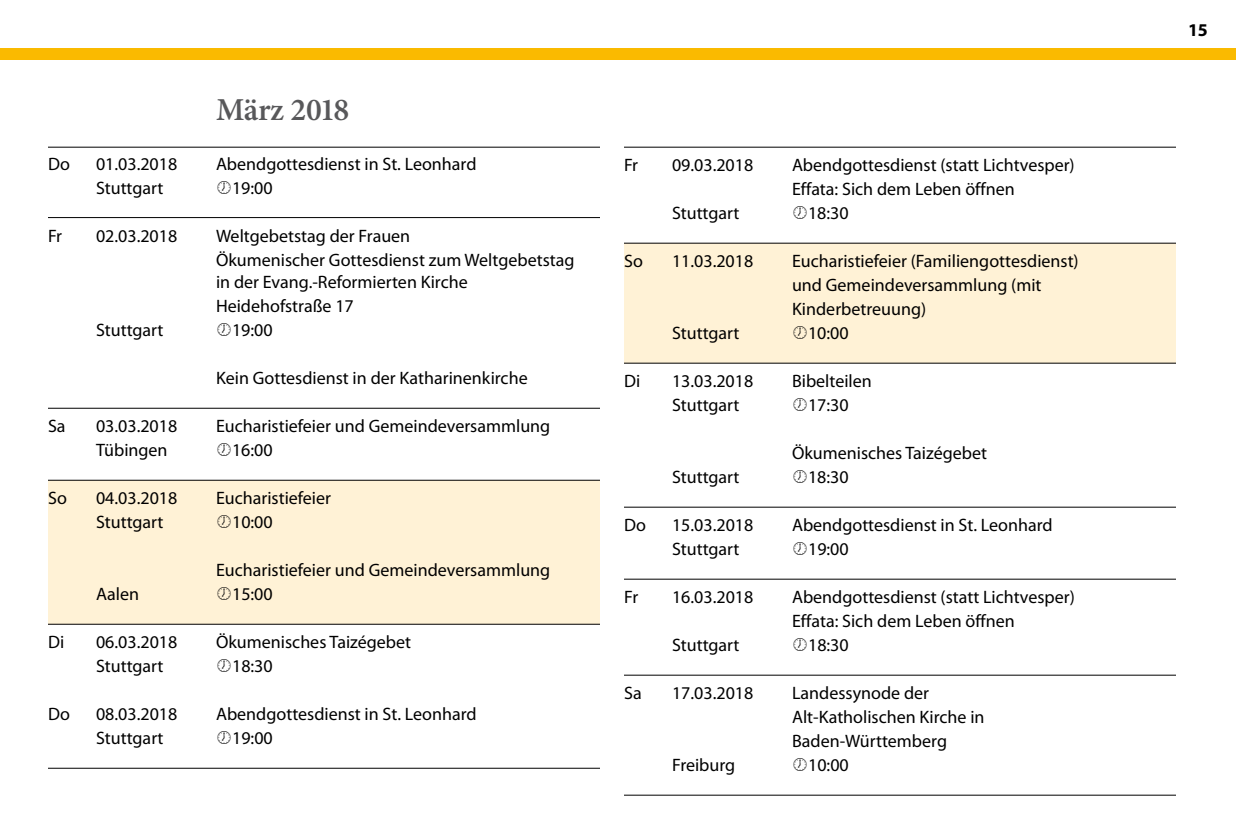
<style>
.page{position:relative;width:1236px;height:840px;background:#fff}
.page>*{position:absolute;margin:0;border:0;box-sizing:border-box;transform-origin:0 0}
.t1{font:600 32px "Minion Pro";letter-spacing:-.02em;color:#58585a}
.t2{font:18px/24px "Myriad Pro";color:#000}
.t3{font:700 18px "Myriad Pro";color:#000}
</style>
<div class="page">
<div style="left:0;top:48px;width:1236px;height:12px;background:#faba00"></div>
<div style="left:624px;top:244px;width:552px;height:119px;background:#fff2d6"></div>
<hr style="left:624px;top:147px;width:48px;height:1px;background:#000">
<hr style="left:672px;top:147px;width:120px;height:1px;background:#000">
<hr style="left:792px;top:147px;width:384px;height:1px;background:#000">
<hr style="left:624px;top:243px;width:48px;height:1px;background:#000">
<hr style="left:672px;top:243px;width:120px;height:1px;background:#000">
<hr style="left:792px;top:243px;width:384px;height:1px;background:#000">
<hr style="left:624px;top:363px;width:48px;height:1px;background:#000">
<hr style="left:672px;top:363px;width:120px;height:1px;background:#000">
<hr style="left:792px;top:363px;width:384px;height:1px;background:#000">
<hr style="left:624px;top:507px;width:48px;height:1px;background:#000">
<hr style="left:672px;top:507px;width:120px;height:1px;background:#000">
<hr style="left:792px;top:507px;width:384px;height:1px;background:#000">
<hr style="left:624px;top:579px;width:48px;height:1px;background:#000">
<hr style="left:672px;top:579px;width:120px;height:1px;background:#000">
<hr style="left:792px;top:579px;width:384px;height:1px;background:#000">
<hr style="left:624px;top:675px;width:48px;height:1px;background:#000">
<hr style="left:672px;top:675px;width:120px;height:1px;background:#000">
<hr style="left:792px;top:675px;width:384px;height:1px;background:#000">
<hr style="left:624px;top:795px;width:48px;height:1px;background:#000">
<hr style="left:672px;top:795px;width:120px;height:1px;background:#000">
<hr style="left:792px;top:795px;width:384px;height:1px;background:#000">
<div style="left:48px;top:481px;width:552px;height:143px;background:#fff2d6"></div>
<hr style="left:48px;top:147px;width:48px;height:1px;background:#000">
<hr style="left:96px;top:147px;width:120px;height:1px;background:#000">
<hr style="left:216px;top:147px;width:384px;height:1px;background:#000">
<hr style="left:48px;top:217px;width:48px;height:1px;background:#000">
<hr style="left:96px;top:217px;width:120px;height:1px;background:#000">
<hr style="left:216px;top:217px;width:384px;height:1px;background:#000">
<hr style="left:48px;top:408px;width:48px;height:1px;background:#000">
<hr style="left:96px;top:408px;width:120px;height:1px;background:#000">
<hr style="left:216px;top:408px;width:384px;height:1px;background:#000">
<hr style="left:48px;top:624px;width:48px;height:1px;background:#000">
<hr style="left:96px;top:624px;width:120px;height:1px;background:#000">
<hr style="left:216px;top:624px;width:384px;height:1px;background:#000">
<hr style="left:48px;top:768px;width:48px;height:1px;background:#000">
<hr style="left:96px;top:768px;width:120px;height:1px;background:#000">
<hr style="left:216px;top:768px;width:384px;height:1px;background:#000">
<hr style="left:48px;top:480px;width:48px;height:1px;background:#000">
<hr style="left:96px;top:480px;width:120px;height:1px;background:#000">
<hr style="left:216px;top:480px;width:384px;height:1px;background:#000">
<svg style="left:794px;top:326px;width:13px;height:13px"></svg>
<svg style="left:218px;top:515px;width:13px;height:13px"></svg>
<svg style="left:218px;top:587px;width:13px;height:13px"></svg>
<h1 class="t1" style="left:216px;top:88px;width:135px">März 2018</h1>
<p class="t2" style="left:48px;top:151px;width:23px">Do</p>
<p class="t2" style="left:96px;top:151px;width:83px">01.03.2018</p>
<p class="t2" style="left:216px;top:151px;width:262px">Abendgottesdienst in St. Leonhard</p>
<p class="t2" style="left:96px;top:175px;width:69px">Stuttgart</p>
<p class="t2" style="left:232px;top:175px;width:42px">19:00</p>
<p class="t2" style="left:48px;top:223px;width:16px">Fr</p>
<p class="t2" style="left:96px;top:223px;width:83px">02.03.2018</p>
<p class="t2" style="left:216px;top:223px;width:360px">Weltgebetstag der Frauen<br>Ökumenischer Gottesdienst zum Weltgebetstag in der Evang.-Reformierten Kirche<br>Heidehofstraße 17</p>
<p class="t2" style="left:96px;top:318px;width:69px">Stuttgart</p>
<p class="t2" style="left:232px;top:318px;width:42px">19:00</p>
<p class="t2" style="left:216px;top:366px;width:313px">Kein Gottesdienst in der Katharinenkirche</p>
<p class="t2" style="left:48px;top:414px;width:19px">Sa</p>
<p class="t2" style="left:96px;top:414px;width:83px">03.03.2018</p>
<p class="t2" style="left:216px;top:414px;width:336px">Eucharistiefeier und Gemeindeversammlung</p>
<p class="t2" style="left:96px;top:438px;width:73px">Tübingen</p>
<p class="t2" style="left:232px;top:438px;width:42px">16:00</p>
<p class="t2" style="left:48px;top:486px;width:20px">So</p>
<p class="t2" style="left:96px;top:486px;width:83px">04.03.2018</p>
<p class="t2" style="left:216px;top:486px;width:117px">Eucharistiefeier</p>
<p class="t2" style="left:96px;top:510px;width:69px">Stuttgart</p>
<p class="t2" style="left:232px;top:510px;width:42px">10:00</p>
<p class="t2" style="left:216px;top:558px;width:336px">Eucharistiefeier und Gemeindeversammlung</p>
<p class="t2" style="left:96px;top:582px;width:45px">Aalen</p>
<p class="t2" style="left:232px;top:582px;width:42px">15:00</p>
<p class="t2" style="left:48px;top:630px;width:18px">Di</p>
<p class="t2" style="left:96px;top:630px;width:83px">06.03.2018</p>
<p class="t2" style="left:216px;top:630px;width:197px">Ökumenisches Taizégebet</p>
<p class="t2" style="left:96px;top:654px;width:69px">Stuttgart</p>
<p class="t2" style="left:232px;top:654px;width:42px">18:30</p>
<p class="t2" style="left:48px;top:702px;width:23px">Do</p>
<p class="t2" style="left:96px;top:702px;width:83px">08.03.2018</p>
<p class="t2" style="left:216px;top:702px;width:262px">Abendgottesdienst in St. Leonhard</p>
<p class="t2" style="left:96px;top:726px;width:69px">Stuttgart</p>
<p class="t2" style="left:232px;top:726px;width:42px">19:00</p>
<p class="t2" style="left:624px;top:153px;width:16px">Fr</p>
<p class="t2" style="left:672px;top:153px;width:83px">09.03.2018</p>
<p class="t2" style="left:792px;top:153px;width:284px">Abendgottesdienst (statt Lichtvesper)<br>Effata: Sich dem Leben öffnen</p>
<p class="t2" style="left:672px;top:201px;width:69px">Stuttgart</p>
<p class="t2" style="left:808px;top:201px;width:42px">18:30</p>
<p class="t2" style="left:624px;top:249px;width:20px">So</p>
<p class="t2" style="left:672px;top:249px;width:83px">11.03.2018</p>
<p class="t2" style="left:792px;top:249px;width:288px">Eucharistiefeier (Familiengottesdienst) und Gemeindeversammlung (mit<br>Kinderbetreuung)</p>
<p class="t2" style="left:672px;top:321px;width:69px">Stuttgart</p>
<p class="t2" style="left:808px;top:321px;width:42px">10:00</p>
<p class="t2" style="left:624px;top:369px;width:18px">Di</p>
<p class="t2" style="left:672px;top:369px;width:83px">13.03.2018</p>
<p class="t2" style="left:792px;top:369px;width:81px">Bibelteilen</p>
<p class="t2" style="left:672px;top:393px;width:69px">Stuttgart</p>
<p class="t2" style="left:808px;top:393px;width:42px">17:30</p>
<p class="t2" style="left:792px;top:441px;width:197px">Ökumenisches Taizégebet</p>
<p class="t2" style="left:672px;top:465px;width:69px">Stuttgart</p>
<p class="t2" style="left:808px;top:465px;width:42px">18:30</p>
<p class="t2" style="left:624px;top:513px;width:23px">Do</p>
<p class="t2" style="left:672px;top:513px;width:83px">15.03.2018</p>
<p class="t2" style="left:792px;top:513px;width:262px">Abendgottesdienst in St. Leonhard</p>
<p class="t2" style="left:672px;top:537px;width:69px">Stuttgart</p>
<p class="t2" style="left:808px;top:537px;width:42px">19:00</p>
<p class="t2" style="left:624px;top:585px;width:16px">Fr</p>
<p class="t2" style="left:672px;top:585px;width:83px">16.03.2018</p>
<p class="t2" style="left:792px;top:585px;width:284px">Abendgottesdienst (statt Lichtvesper)<br>Effata: Sich dem Leben öffnen</p>
<p class="t2" style="left:672px;top:633px;width:69px">Stuttgart</p>
<p class="t2" style="left:808px;top:633px;width:42px">18:30</p>
<p class="t2" style="left:624px;top:681px;width:19px">Sa</p>
<p class="t2" style="left:672px;top:681px;width:83px">17.03.2018</p>
<p class="t2" style="left:792px;top:681px;width:194px">Landessynode der<br>Alt-Katholischen Kirche in<br>Baden-Württemberg</p>
<p class="t2" style="left:672px;top:753px;width:65px">Freiburg</p>
<p class="t2" style="left:808px;top:753px;width:42px">10:00</p>
<p class="t3" style="left:1188px;top:18px;width:21px">15</p>
</div>
